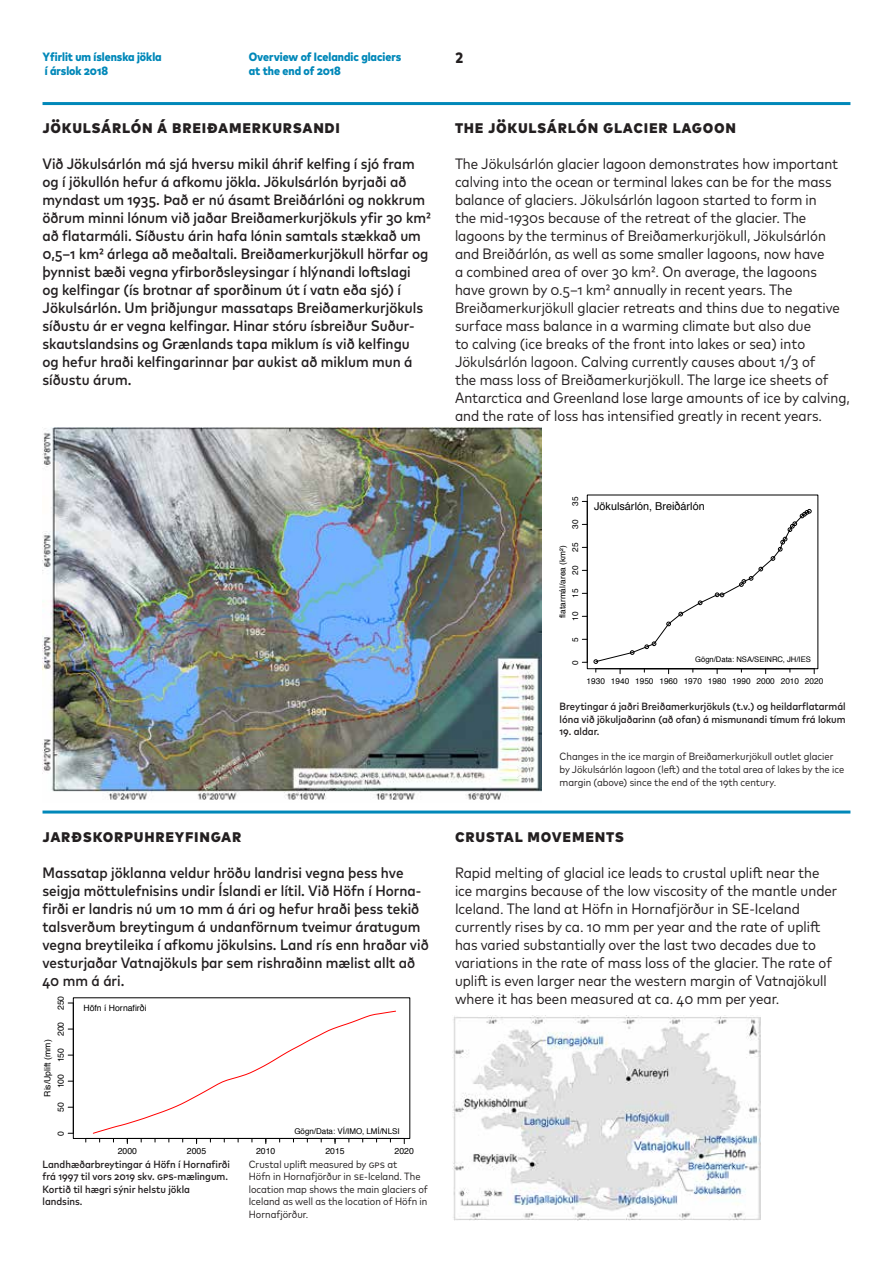
<style>
.page{position:relative;width:893px;height:1263px;background:#fff}
.page>*{position:absolute;margin:0;border:0;box-sizing:border-box;transform-origin:0 0}
.t1{font:800 condensed 18px "Mark Pro";letter-spacing:.04em;color:#231f20}
.t2{font:condensed 15px/18px "Mark Pro";color:#231f20}
.t3{font:500 condensed 15px/18px "Mark Pro";color:#231f20}
.t4{font:800 condensed 15px "Mark Pro";color:#231f20}
.t5{font:800 condensed 12px/14.4px "Mark Pro";color:#0088b9}
.t6{font:10.8px "Helvetica";color:#000}
.t7{font:condensed 10.5px/12.6px "Mark Pro";color:#231f20}
.t8{font:500 condensed 10.5px/12.6px "Mark Pro";color:#231f20}
.t9{font:8.7px "Helvetica";color:#000}
.t10{font:8.25px "Helvetica";color:#000}
.t11{font:7.95px "Helvetica";color:#000}
.t12{font:7.65px "Helvetica";color:#000}
</style>
<div class="page">
<hr style="left:43px;top:102px;width:807px;height:3px;background:#0088b9">
<hr style="left:43px;top:810px;width:807px;height:3px;background:#0088b9">
<img style="left:43px;top:428px;width:499px;height:372px">
<svg style="left:86px;top:1010px;width:310px;height:134px"></svg>
<div style="left:587px;top:495px;width:231px;height:174px;border:1px solid #000"></div>
<svg style="left:594px;top:509px;width:221px;height:165px"></svg>
<img style="left:453px;top:1015px;width:308px;height:205px">
<p class="t5" style="left:43px;top:48px;width:121px">Yfirlit um íslenska jökla í árslok 2018</p>
<p class="t5" style="left:249px;top:48px;width:154px">Overview of Icelandic glaciers</p>
<p class="t4" style="left:455px;top:46px;width:10px">2</p>
<p class="t5" style="left:249px;top:62px;width:94px">at the end of 2018</p>
<p class="t1" style="left:43px;top:113px;width:299px">Jökulsárlón á Breiðamerkursandi</p>
<p class="t3" style="left:43px;top:154px;width:390px">Við Jökulsárlón má sjá hversu mikil áhrif kelfing í sjó fram og í jökullón hefur á afkomu jökla. Jökulsárlón byrjaði að myndast um 1935. Það er nú ásamt Breiðárlóni og nokkrum öðrum minni lónum við jaðar Breiðamerkurjökuls yfir 30 km2 að flatarmáli. Síðustu árin hafa lónin samtals stækkað um 0,5–1 km2 árlega að meðaltali. Breiðamerkurjökull hörfar og þynnist bæði vegna yfirborðsleysingar í hlýnandi loftslagi<br>og kelfingar (ís brotnar af sporðinum út í vatn eða sjó) í Jökulsárlón. Um þriðjungur massataps Breiðamerkurjökuls síðustu ár er vegna kelfingar. Hinar stóru ísbreiður Suður&shy;skautslandsins og Grænlands tapa miklum ís við kelfingu<br>og hefur hraði kelfingarinnar þar aukist að miklum mun á síðustu árum.</p>
<p class="t1" style="left:455px;top:113px;width:283px">The Jökulsárlón glacier lagoon</p>
<p class="t2" style="left:455px;top:154px;width:396px">The Jökulsárlón glacier lagoon demonstrates how important calving into the ocean or terminal lakes can be for the mass balance of glaciers. Jökulsárlón lagoon started to form in<br>the mid-1930s because of the retreat of the glacier. The lagoons by the terminus of Breiðamerkurjökull, Jökulsárlón and Breiðárlón, as well as some smaller lagoons, now have<br>a combined area of over 30 km2. On average, the lagoons have grown by 0.5–1 km2 annually in recent years. The Breiðamerkurjökull glacier retreats and thins due to negative surface mass balance in a warming climate but also due<br>to calving (ice breaks of the front into lakes or sea) into Jökulsárlón lagoon. Calving currently causes about 1/3 of<br>the mass loss of Breiðamerkurjökull. The large ice sheets of Antarctica and Greenland lose large amounts of ice by calving, and the rate of loss has intensified greatly in recent years.</p>
<p class="t1" style="left:43px;top:822px;width:200px">Jarðskorpuhreyfingar</p>
<p class="t3" style="left:43px;top:862px;width:388px">Massatap jöklanna veldur hröðu landrisi vegna þess hve seigja möttulefnisins undir Íslandi er lítil. Við Höfn í Horna&shy;firði er landris nú um 10 mm á ári og hefur hraði þess tekið talsverðum breytingum á undanförnum tveimur áratugum vegna breytileika í afkomu jökulsins. Land rís enn hraðar við vesturjaðar Vatnajökuls þar sem rishraðinn mælist allt að 40 mm á ári.</p>
<p class="t9" style="left:54px;top:1010px;width:16px;rotate:-90deg">250</p>
<p class="t9" style="left:54px;top:1036px;width:16px;rotate:-90deg">200</p>
<p class="t9" style="left:41px;top:1097px;width:59px;rotate:-90deg">Ris/Uplift (mm)</p>
<p class="t9" style="left:54px;top:1062px;width:16px;rotate:-90deg">150</p>
<p class="t9" style="left:54px;top:1088px;width:16px;rotate:-90deg">100</p>
<p class="t9" style="left:54px;top:1112px;width:11px;rotate:-90deg">50</p>
<p class="t9" style="left:54px;top:1136px;width:6px;rotate:-90deg">0</p>
<p class="t9" style="left:83px;top:1001px;width:65px">Höfn í Hornafirði</p>
<p class="t11" style="left:294px;top:1125px;width:107px">Gögn/Data: VÍ/IMO, LMÍ/NLSI</p>
<p class="t9" style="left:118px;top:1144px;width:21px">2000</p>
<p class="t9" style="left:187px;top:1144px;width:21px">2005</p>
<p class="t9" style="left:256px;top:1144px;width:21px">2010</p>
<p class="t9" style="left:325px;top:1144px;width:21px">2015</p>
<p class="t9" style="left:395px;top:1144px;width:21px">2020</p>
<p class="t8" style="left:43px;top:1157px;width:189px">Landhæðarbreytingar á Höfn í Hornafirði frá 1997 til vors 2019 skv. GPS-mælingum.<br>Kortið til hægri sýnir helstu jökla landsins.</p>
<p class="t7" style="left:249px;top:1157px;width:181px">Crustal uplift measured by GPS at<br>Höfn in Hornafjörður in SE-Iceland. The location map shows the main glaciers of Iceland as well as the location of Höfn in Hornafjörður.</p>
<p class="t10" style="left:569px;top:506px;width:11px;rotate:-90deg">35</p>
<p class="t10" style="left:569px;top:529px;width:11px;rotate:-90deg">30</p>
<p class="t10" style="left:569px;top:552px;width:11px;rotate:-90deg">25</p>
<p class="t10" style="left:556px;top:618px;width:74px;rotate:-90deg">flatarmál/area (km²)</p>
<p class="t10" style="left:569px;top:575px;width:11px;rotate:-90deg">20</p>
<p class="t10" style="left:569px;top:598px;width:11px;rotate:-90deg">15</p>
<p class="t10" style="left:569px;top:621px;width:11px;rotate:-90deg">10</p>
<p class="t10" style="left:569px;top:642px;width:6px;rotate:-90deg">5</p>
<p class="t10" style="left:569px;top:665px;width:6px;rotate:-90deg">0</p>
<p class="t6" style="left:594px;top:498px;width:112px">Jökulsárlón, Breiðárlón</p>
<p class="t12" style="left:695px;top:653px;width:117px">Gögn/Data: NSA/SEINRC, JH/IES</p>
<p class="t10" style="left:587px;top:674px;width:20px">1930</p>
<p class="t10" style="left:635px;top:674px;width:20px">1950</p>
<p class="t10" style="left:684px;top:674px;width:20px">1970</p>
<p class="t10" style="left:732px;top:674px;width:20px">1990</p>
<p class="t10" style="left:781px;top:674px;width:20px">2010</p>
<p class="t10" style="left:611px;top:674px;width:20px">1940</p>
<p class="t10" style="left:659px;top:674px;width:20px">1960</p>
<p class="t10" style="left:708px;top:674px;width:20px">1980</p>
<p class="t10" style="left:756px;top:674px;width:20px">2000</p>
<p class="t10" style="left:805px;top:674px;width:20px">2020</p>
<p class="t8" style="left:560px;top:699px;width:288px">Breytingar á jaðri Breiðamerkurjökuls (t.v.) og heildarflatarmál lóna við jökuljaðarinn (að ofan) á mismunandi tímum frá lokum</p>
<p class="t8" style="left:560px;top:724px;width:41px">19. aldar.</p>
<p class="t7" style="left:560px;top:749px;width:286px">Changes in the ice margin of Breiðamerkurjökull outlet glacier by Jökulsárlón lagoon (left) and the total area of lakes by the ice margin (above) since the end of the 19th century.</p>
<p class="t1" style="left:455px;top:822px;width:171px">Crustal movements</p>
<p class="t2" style="left:455px;top:862px;width:384px">Rapid melting of glacial ice leads to crustal uplift near the ice margins because of the low viscosity of the mantle under Iceland. The land at Höfn in Hornafjörður in SE-Iceland currently rises by ca. 10 mm per year and the rate of uplift has varied substantially over the last two decades due to variations in the rate of mass loss of the glacier. The rate of uplift is even larger near the western margin of Vatnajökull where it has been measured at ca. 40 mm per year.</p>
</div>
